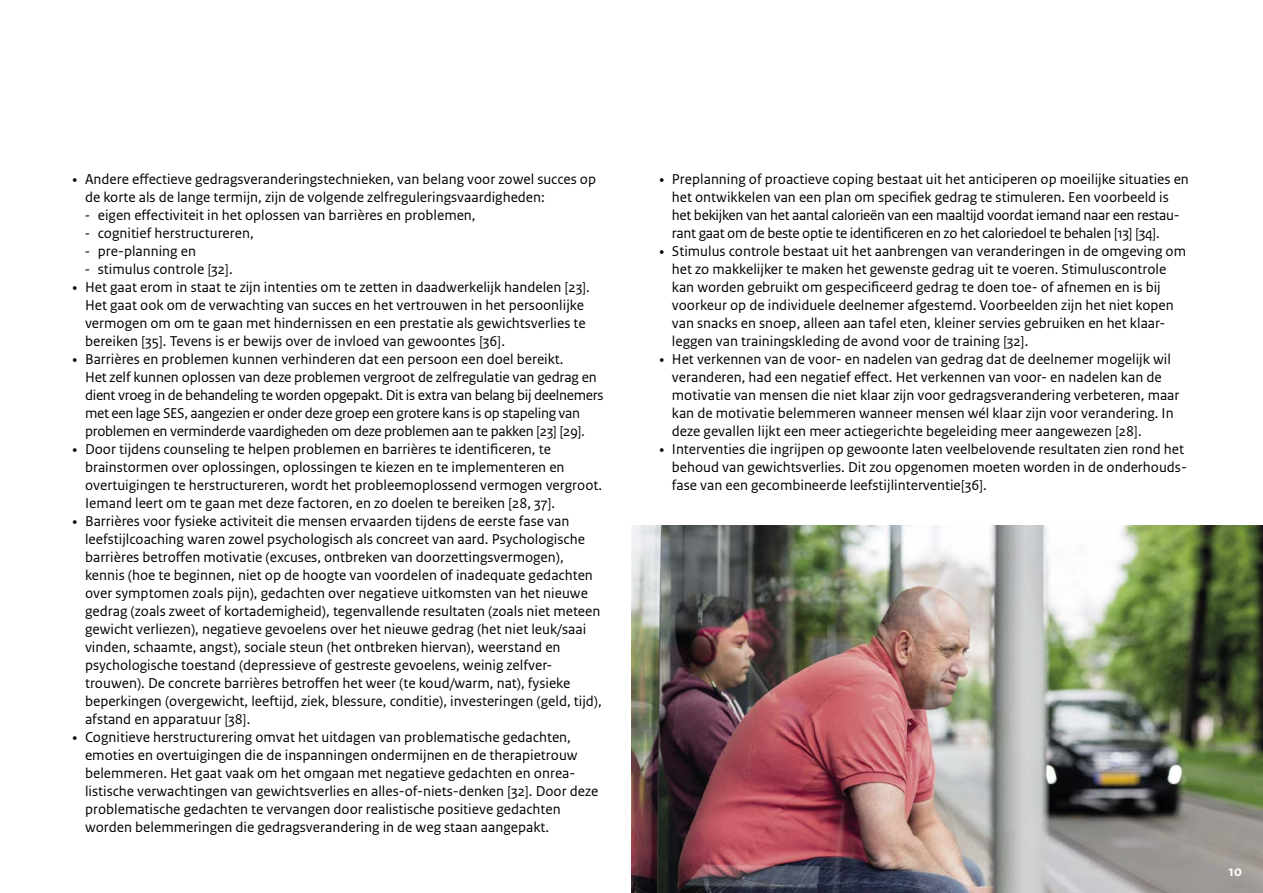
<style>
.page{position:relative;width:1263px;height:893px;background:#fff}
.page>*{position:absolute;margin:0;border:0;box-sizing:border-box;transform-origin:0 0}
.t1{font:15px/18px "Rijksoverheid Sans Text";color:#000}
.t2{font:15px/18px "Rijksoverheid Sans Text";letter-spacing:-.02em;color:#000}
.t3{font:700 15px "Rijksoverheid Sans Text";color:#fff}
.s1{font-family:"Rijksoverheid Serif"}
</style>
<div class="page">
<img style="left:631px;top:526px;width:632px;height:367px">
<p class="t1" style="left:85px;top:170px;width:512px;text-indent:-13px"><span class="s1">•</span> Andere effectieve gedragsveranderingstechnieken, van belang voor zowel succes op de korte als de lange termijn, zijn de volgende zelfreguleringsvaardigheden:</p>
<p class="t1" style="left:85px;top:206px;width:392px"><span class="s1">-</span> eigen effectiviteit in het oplossen van barrières en problemen,</p>
<p class="t1" style="left:85px;top:224px;width:170px"><span class="s1">-</span> cognitief herstructureren,</p>
<p class="t1" style="left:85px;top:242px;width:112px"><span class="s1">-</span> pre-planning en</p>
<p class="t1" style="left:85px;top:260px;width:149px"><span class="s1">-</span> stimulus controle [32].</p>
<p class="t1" style="left:85px;top:278px;width:506px;text-indent:-13px"><span class="s1">•</span> Het gaat erom in staat te zijn intenties om te zetten in daadwerkelijk handelen [23].<br>Het gaat ook om de verwachting van succes en het vertrouwen in het persoonlijke vermogen om om te gaan met hindernissen en een prestatie als gewichtsverlies te bereiken [35]. Tevens is er bewijs over de invloed van gewoontes [36].</p>
<p class="t2" style="left:85px;top:350px;width:520px;text-indent:-13px"><span class="s1">•</span> Barrières en problemen kunnen verhinderen dat een persoon een doel bereikt.<br>Het zelf kunnen oplossen van deze problemen vergroot de zelfregulatie van gedrag en dient vroeg in de behandeling te worden opgepakt. Dit is extra van belang bij deelnemers met een lage SES, aangezien er onder deze groep een grotere kans is op stapeling van problemen en verminderde vaardigheden om deze problemen aan te pakken [23] [29].</p>
<p class="t1" style="left:85px;top:440px;width:519px;text-indent:-13px"><span class="s1">•</span> Door tijdens counseling te helpen problemen en barrières te identificeren, te brainstormen over oplossingen, oplossingen te kiezen en te implementeren en overtuigingen te herstructureren, wordt het probleemoplossend vermogen vergroot.<br>Iemand leert om te gaan met deze factoren, en zo doelen te bereiken [28, 37].</p>
<p class="t1" style="left:85px;top:512px;width:518px;text-indent:-13px"><span class="s1">•</span> Barrières voor fysieke activiteit die mensen ervaarden tijdens de eerste fase van leefstijlcoaching waren zowel psychologisch als concreet van aard. Psychologische barrières betroffen motivatie (excuses, ontbreken van doorzettingsvermogen), kennis (hoe te beginnen, niet op de hoogte van voordelen of inadequate gedachten over symptomen zoals pijn), gedachten over negatieve uitkomsten van het nieuwe gedrag (zoals zweet of kortademigheid), tegenvallende resultaten (zoals niet meteen gewicht verliezen), negatieve gevoelens over het nieuwe gedrag (het niet leuk/saai vinden, schaamte, angst), sociale steun (het ontbreken hiervan), weerstand en psychologische toestand (depressieve of gestreste gevoelens, weinig zelfver&shy;trouwen). De concrete barrières betroffen het weer (te koud/warm, nat), fysieke beperkingen (overgewicht, leeftijd, ziek, blessure, conditie), investeringen (geld, tijd), afstand en apparatuur [38].</p>
<p class="t1" style="left:85px;top:728px;width:515px;text-indent:-13px"><span class="s1">•</span> Cognitieve herstructurering omvat het uitdagen van problematische gedachten, emoties en overtuigingen die de inspanningen ondermijnen en de therapietrouw belemmeren. Het gaat vaak om het omgaan met negatieve gedachten en onrea&shy;listische verwachtingen van gewichtsverlies en alles-of-niets-denken [32]. Door deze problematische gedachten te vervangen door realistische positieve gedachten worden belemmeringen die gedragsverandering in de weg staan aangepakt.</p>
<p class="t1" style="left:672px;top:170px;width:518px;text-indent:-13px"><span class="s1">•</span> Preplanning of proactieve coping bestaat uit het anticiperen op moeilijke situaties en het ontwikkelen van een plan om specifiek gedrag te stimuleren. Een voorbeeld is het bekijken van het aantal calorieën van een maaltijd voordat iemand naar een restau&shy;rant gaat om de beste optie te identificeren en zo het caloriedoel te behalen [13] [34].</p>
<p class="t1" style="left:672px;top:242px;width:516px;text-indent:-13px"><span class="s1">•</span> Stimulus controle bestaat uit het aanbrengen van veranderingen in de omgeving om het zo makkelijker te maken het gewenste gedrag uit te voeren. Stimuluscontrole kan worden gebruikt om gespecificeerd gedrag te doen toe- of afnemen en is bij voorkeur op de individuele deelnemer afgestemd. Voorbeelden zijn het niet kopen van snacks en snoep, alleen aan tafel eten, kleiner servies gebruiken en het klaar&shy;leggen van trainingskleding de avond voor de training [32].</p>
<p class="t1" style="left:672px;top:350px;width:509px;text-indent:-13px"><span class="s1">•</span> Het verkennen van de voor- en nadelen van gedrag dat de deelnemer mogelijk wil veranderen, had een negatief effect. Het verkennen van voor- en nadelen kan de motivatie van mensen die niet klaar zijn voor gedragsverandering verbeteren, maar kan de motivatie belemmeren wanneer mensen wél klaar zijn voor verandering. In deze gevallen lijkt een meer actiegerichte begeleiding meer aangewezen [28].</p>
<p class="t1" style="left:672px;top:440px;width:517px;text-indent:-13px"><span class="s1">•</span> Interventies die ingrijpen op gewoonte laten veelbelovende resultaten zien rond het behoud van gewichtsverlies. Dit zou opgenomen moeten worden in de onderhouds&shy;fase van een gecombineerde leefstijlinterventie[36].</p>
<p class="t3" style="left:1228px;top:862px;width:15px">10</p>
</div>
